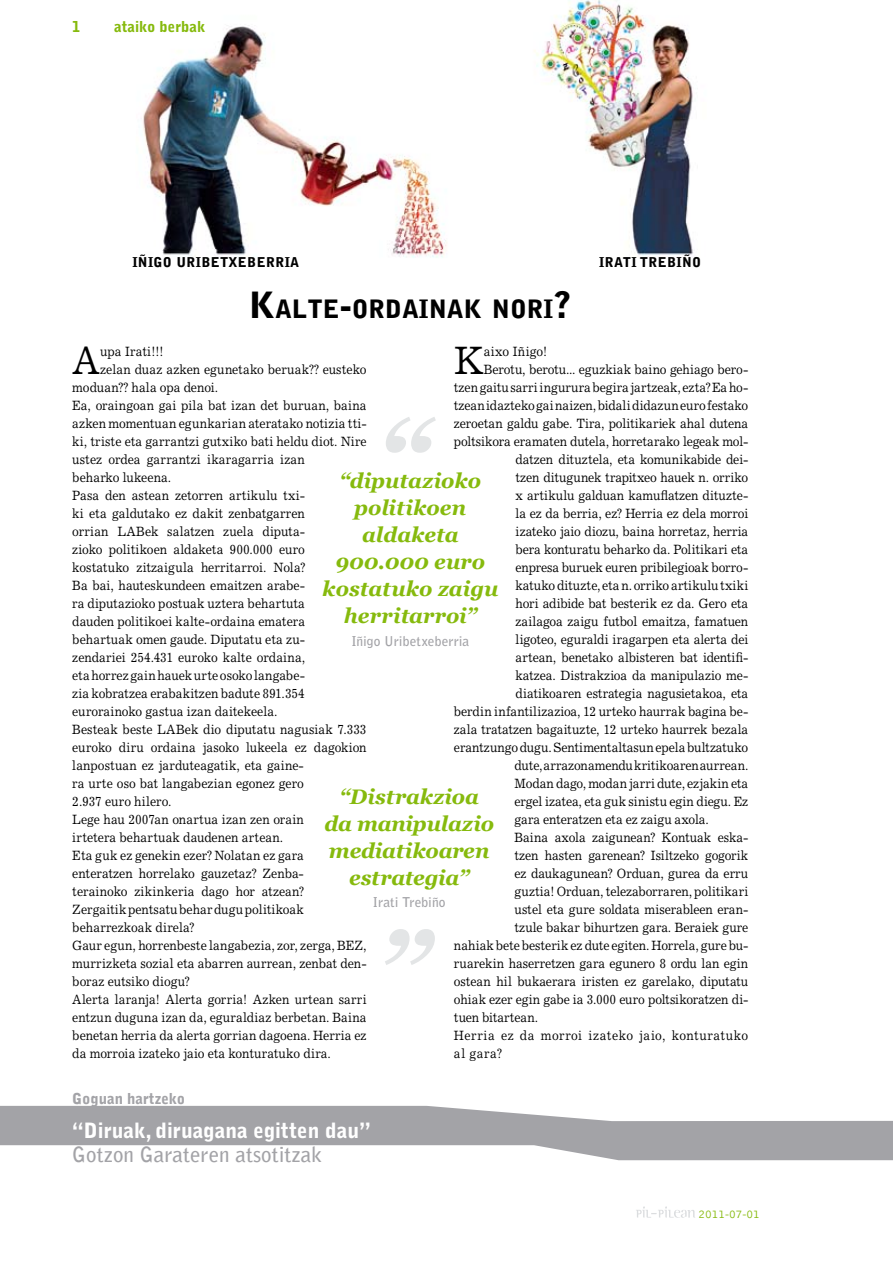
<style>
.page{position:relative;width:893px;height:1263px;background:#fff}
.page>*{position:absolute;margin:0;border:0;box-sizing:border-box;transform-origin:0 0}
.t1{font:39.75px "Excelsior";color:#000;scale:.9 1}
.t2{font:900 25.2px "Bell Gothic Std";color:#000}
.t3{font:italic 700 21px/27px "Georgia";letter-spacing:-.005em;color:#86ba0d;text-align:center}
.t4{font:900 21px "Bell Gothic Std";color:#fff}
.t5{font:700 21px "Bell Gothic";color:#a3a3a7}
.t6{font:900 15px "Bell Gothic";color:#a3a3a7}
.t7{font:900 15px "Bell Gothic Std";color:#86ba0d}
.t8{font:13.5px "Excelsior";color:#000;scale:.9 1}
.t9{font:13.5px "Excelsior";letter-spacing:.045em;color:#000;scale:.9 1}
.t10{font:900 13.5px "Bell Gothic Std";letter-spacing:.025em;color:#000}
.t11{font:700 13.5px "Bell Gothic Std";color:#a3a3a7}
.t12{font:13.5px "Excelsior";letter-spacing:.025em;color:#000;scale:.9 1}
.t13{font:300 12px "Bell Gothic";color:#86ba0d}
.s1{font-size:36px}
</style>
<div class="page">
<img style="left:143px;top:0;width:550px;height:258px">
<svg style="left:0;top:1106px;width:893px;height:54px;fill:#a3a3a7"></svg>
<svg style="left:636px;top:1206px;width:59px;height:12px"></svg>
<svg style="left:386px;top:417px;width:50px;height:36px"></svg>
<svg style="left:385px;top:929px;width:50px;height:36px"></svg>
<p class="t7" style="left:72px;top:18px;width:10px">1</p>
<p class="t7" style="left:114px;top:18px;width:93px">ataiko berbak</p>
<p class="t10" style="left:132px;top:254px;width:168px">IÑIGO URIBETXEBERRIA</p>
<p class="t10" style="left:599px;top:254px;width:104px">IRATI TREBIÑO</p>
<h2 class="t2" style="left:249px;top:294px;width:324px"><span class="s1">K</span>ALTE<span class="s1">-</span>ORDAINAK NORI<span class="s1">?</span></h2>
<h1 class="t1" style="left:72px;top:337px;width:32px">A</h1>
<p class="t8" style="left:100px;top:344px;width:72px">upa Irati!!!</p>
<h1 class="t1" style="left:454px;top:337px;width:35px">K</h1>
<p class="t12" style="left:484px;top:344px;width:72px">aixo Iñigo!</p>
<p class="t8" style="left:100px;top:362px;width:298px">zelan duaz azken egunetako beruak?? eusteko</p>
<p class="t8" style="left:72px;top:380px;width:164px">moduan?? hala opa denoi.</p>
<p class="t8" style="left:72px;top:398px;width:329px">Ea, oraingoan gai pila bat izan det buruan, baina</p>
<p class="t8" style="left:72px;top:416px;width:329px">azken momentuan egunkarian ateratako notizia tti-</p>
<p class="t8" style="left:72px;top:434px;width:329px">ki, triste eta garrantzi gutxiko bati heldu diot. Nire</p>
<p class="t8" style="left:72px;top:451px;width:260px">ustez ordea garrantzi ikaragarria izan</p>
<p class="t8" style="left:72px;top:469px;width:111px">beharko lukeena.</p>
<p class="t8" style="left:72px;top:487px;width:260px">Pasa den astean zetorren artikulu txi-</p>
<p class="t8" style="left:72px;top:505px;width:260px">ki eta galdutako ez dakit zenbatgarren</p>
<p class="t8" style="left:72px;top:523px;width:260px">orrian LABek salatzen zuela diputa-</p>
<p class="t8" style="left:72px;top:541px;width:260px">zioko politikoen aldaketa 900.000 euro</p>
<p class="t8" style="left:72px;top:559px;width:260px">kostatuko zitzaigula herritarroi. Nola?</p>
<p class="t8" style="left:72px;top:577px;width:260px">Ba bai, hauteskundeen emaitzen arabe-</p>
<p class="t8" style="left:72px;top:595px;width:260px">ra diputazioko postuak uztera behartuta</p>
<p class="t8" style="left:72px;top:613px;width:260px">dauden politikoei kalte-ordaina ematera</p>
<p class="t8" style="left:72px;top:631px;width:260px">behartuak omen gaude. Diputatu eta zu-</p>
<p class="t8" style="left:72px;top:649px;width:260px">zendariei 254.431 euroko kalte ordaina,</p>
<p class="t8" style="left:72px;top:667px;width:260px">eta horrez gain hauek urte osoko langabe-</p>
<p class="t8" style="left:72px;top:685px;width:260px">zia kobratzea erabakitzen badute 891.354</p>
<p class="t8" style="left:72px;top:703px;width:230px">eurorainoko gastua izan daitekeela.</p>
<p class="t8" style="left:72px;top:721px;width:329px">Besteak beste LABek dio diputatu nagusiak 7.333</p>
<p class="t8" style="left:72px;top:739px;width:329px">euroko diru ordaina jasoko lukeela ez dagokion</p>
<p class="t8" style="left:72px;top:757px;width:259px">lanpostuan ez jarduteagatik, eta gaine-</p>
<p class="t8" style="left:72px;top:775px;width:259px">ra urte oso bat langabezian egonez gero</p>
<p class="t8" style="left:72px;top:793px;width:112px">2.937 euro hilero.</p>
<p class="t8" style="left:72px;top:811px;width:259px">Lege hau 2007an onartua izan zen orain</p>
<p class="t8" style="left:72px;top:829px;width:236px">irtetera behartuak daudenen artean.</p>
<p class="t8" style="left:72px;top:847px;width:259px">Eta guk ez genekin ezer? Nolatan ez gara</p>
<p class="t8" style="left:72px;top:865px;width:259px">enteratzen horrelako gauzetaz? Zenba-</p>
<p class="t8" style="left:72px;top:883px;width:259px">terainoko zikinkeria dago hor atzean?</p>
<p class="t8" style="left:72px;top:901px;width:259px">Zergaitik pentsatu behar dugu politikoak</p>
<p class="t8" style="left:72px;top:919px;width:137px">beharrezkoak direla?</p>
<p class="t8" style="left:72px;top:937px;width:329px">Gaur egun, horrenbeste langabezia, zor, zerga, BEZ,</p>
<p class="t8" style="left:72px;top:955px;width:329px">murrizketa sozial eta abarren aurrean, zenbat den-</p>
<p class="t8" style="left:72px;top:973px;width:132px">boraz eutsiko diogu?</p>
<p class="t8" style="left:72px;top:991px;width:329px">Alerta laranja! Alerta gorria! Azken urtean sarri</p>
<p class="t8" style="left:72px;top:1009px;width:329px">entzun duguna izan da, eguraldiaz berbetan. Baina</p>
<p class="t8" style="left:72px;top:1027px;width:329px">benetan herria da alerta gorrian dagoena. Herria ez</p>
<p class="t8" style="left:72px;top:1045px;width:289px">da morroia izateko jaio eta konturatuko dira.</p>
<p class="t8" style="left:484px;top:362px;width:296px">Berotu, berotu... eguzkiak baino gehiago bero-</p>
<p class="t8" style="left:454px;top:380px;width:329px">tzen gaitu sarri ingurura begira jartzeak, ezta? Ea ho-</p>
<p class="t8" style="left:454px;top:398px;width:329px">tzean idazteko gai naizen, bidali didazun euro festako</p>
<p class="t8" style="left:454px;top:416px;width:329px">zeroetan galdu gabe. Tira, politikariek ahal dutena</p>
<p class="t8" style="left:454px;top:434px;width:329px">poltsikora eramaten dutela, horretarako legeak mol-</p>
<p class="t8" style="left:516px;top:451px;width:260px">datzen dituztela, eta komunikabide dei-</p>
<p class="t8" style="left:516px;top:469px;width:260px">tzen ditugunek trapitxeo hauek n. orriko</p>
<p class="t8" style="left:516px;top:487px;width:260px">x artikulu galduan kamuflatzen dituzte-</p>
<p class="t8" style="left:516px;top:505px;width:260px">la ez da berria, ez? Herria ez dela morroi</p>
<p class="t8" style="left:516px;top:523px;width:260px">izateko jaio diozu, baina horretaz, herria</p>
<p class="t8" style="left:516px;top:541px;width:260px">bera konturatu beharko da. Politikari eta</p>
<p class="t8" style="left:516px;top:559px;width:260px">enpresa buruek euren pribilegioak borro-</p>
<p class="t8" style="left:516px;top:577px;width:260px">katuko dituzte, eta n. orriko artikulu txiki</p>
<p class="t8" style="left:516px;top:595px;width:260px">hori adibide bat besterik ez da. Gero eta</p>
<p class="t8" style="left:516px;top:613px;width:260px">zailagoa zaigu futbol emaitza, famatuen</p>
<p class="t8" style="left:516px;top:631px;width:260px">ligoteo, eguraldi iragarpen eta alerta dei</p>
<p class="t8" style="left:516px;top:649px;width:260px">artean, benetako albisteren bat identifi-</p>
<p class="t8" style="left:516px;top:667px;width:260px">katzea. Distrakzioa da manipulazio me-</p>
<p class="t8" style="left:516px;top:685px;width:260px">diatikoaren estrategia nagusietakoa, eta</p>
<p class="t8" style="left:454px;top:703px;width:329px">berdin infantilizazioa, 12 urteko haurrak bagina be-</p>
<p class="t8" style="left:454px;top:721px;width:329px">zala tratatzen bagaituzte, 12 urteko haurrek bezala</p>
<p class="t8" style="left:454px;top:739px;width:329px">erantzungo dugu. Sentimentaltasun epela bultzatuko</p>
<p class="t8" style="left:514px;top:757px;width:261px">dute, arrazonamendu kritikoaren aurrean.</p>
<p class="t8" style="left:514px;top:775px;width:261px">Modan dago, modan jarri dute, ezjakin eta</p>
<p class="t8" style="left:514px;top:793px;width:261px">ergel izatea, eta guk sinistu egin diegu. Ez</p>
<p class="t8" style="left:514px;top:811px;width:217px">gara enteratzen eta ez zaigu axola.</p>
<p class="t8" style="left:514px;top:829px;width:261px">Baina axola zaigunean? Kontuak eska-</p>
<p class="t8" style="left:514px;top:847px;width:261px">tzen hasten garenean? Isiltzeko gogorik</p>
<p class="t8" style="left:514px;top:865px;width:261px">ez daukagunean? Orduan, gurea da erru</p>
<p class="t8" style="left:514px;top:883px;width:261px">guztia! Orduan, telezaborraren, politikari</p>
<p class="t8" style="left:514px;top:901px;width:261px">ustel eta gure soldata miserableen eran-</p>
<p class="t8" style="left:514px;top:919px;width:261px">tzule bakar bihurtzen gara. Beraiek gure</p>
<p class="t8" style="left:454px;top:937px;width:329px">nahiak bete besterik ez dute egiten. Horrela, gure bu-</p>
<p class="t8" style="left:454px;top:955px;width:329px">ruarekin haserretzen gara egunero 8 ordu lan egin</p>
<p class="t8" style="left:454px;top:973px;width:329px">ostean hil bukaerara iristen ez garelako, diputatu</p>
<p class="t8" style="left:454px;top:991px;width:329px">ohiak ezer egin gabe ia 3.000 euro poltsikoratzen di-</p>
<p class="t8" style="left:454px;top:1009px;width:95px">tuen bitartean.</p>
<p class="t9" style="left:454px;top:1027px;width:329px">Herria ez da morroi izateko jaio, konturatuko</p>
<p class="t8" style="left:454px;top:1045px;width:55px">al gara?</p>
<h3 class="t3" style="left:322px;top:467px;width:178px">“diputazioko politikoen aldaketa<br>900.000 euro kostatuko zaigu herritarroi”</h3>
<p class="t11" style="left:351px;top:633px;width:119px">Iñigo Uribetxeberria</p>
<h3 class="t3" style="left:324px;top:783px;width:171px">“Distrakzioa da manipulazio mediatikoaren estrategia”</h3>
<p class="t11" style="left:373px;top:894px;width:74px">Irati Trebiño</p>
<p class="t6" style="left:72px;top:1090px;width:114px">Goguan hartzeko</p>
<h3 class="t4" style="left:72px;top:1118px;width:300px">“Diruak, diruagana egitten dau”</h3>
<h3 class="t5" style="left:72px;top:1142px;width:251px">Gotzon Garateren atsotitzak</h3>
<p class="t13" style="left:698px;top:1207px;width:63px">2011-07-01</p>
</div>
